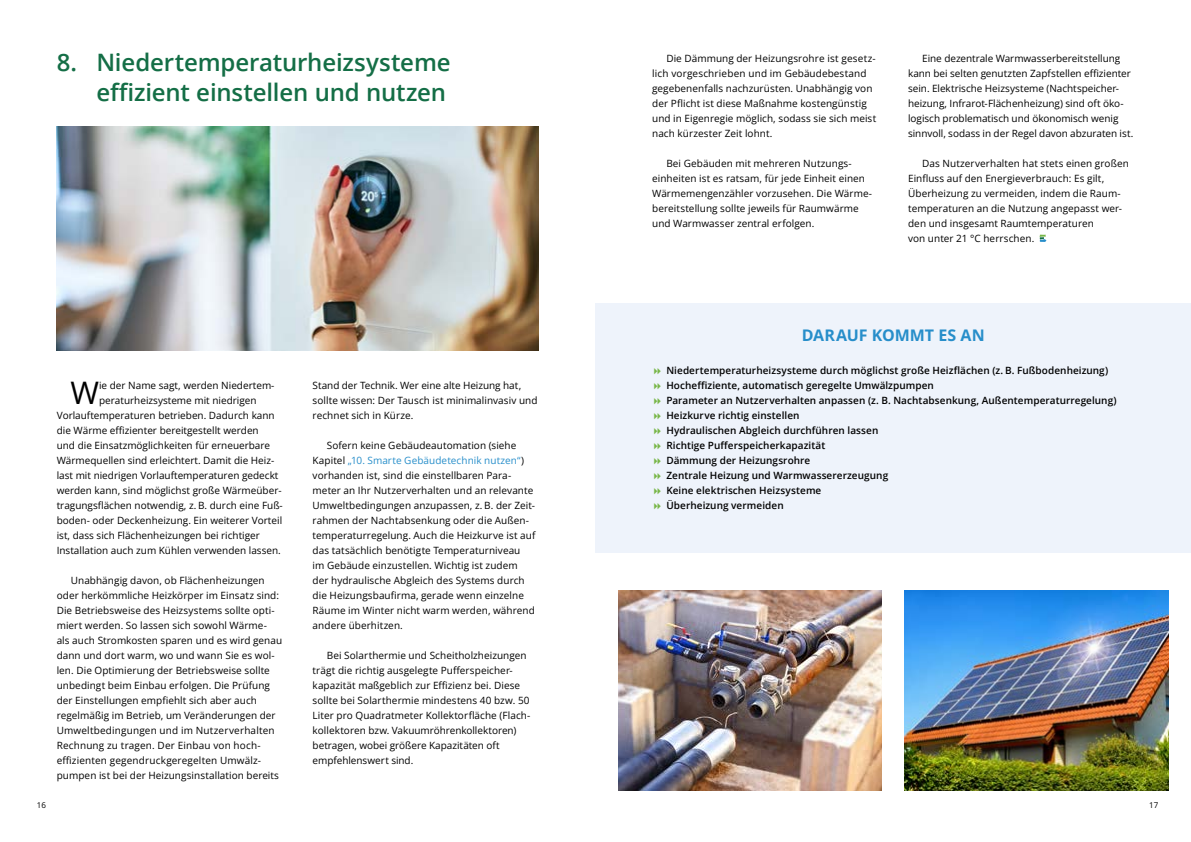
<style>
.page{position:relative;width:1191px;height:842px;background:#fff}
.page>*{position:absolute;margin:0;border:0;box-sizing:border-box;transform-origin:0 0}
.t1{font:31px "Open Sans";color:#000}
.t2{font:600 24px/30px "Open Sans";letter-spacing:-.005em;color:#146e46;text-align:right}
.t3{font:700 16px "Open Sans";color:#278eca}
.t4{font:10px/15px "Open Sans";letter-spacing:.005em;color:#000}
.t5{font:600 10px/15px "Open Sans";letter-spacing:.005em;color:#000}
.t6{font:8px "Open Sans";color:#000}
.s1{color:#278eca}
</style>
<div class="page">
<img style="left:57px;top:126px;width:482px;height:224px">
<svg style="left:1039px;top:234px;width:7px;height:8px"></svg>
<div style="left:595px;top:303px;width:596px;height:250px;background:#eef3fb"></div>
<img style="left:618px;top:591px;width:264px;height:200px">
<img style="left:904px;top:591px;width:264px;height:200px">
<h2 class="t2" style="left:57px;top:47px;width:395px">8. Niedertemperaturheizsysteme effizient einstellen und nutzen</h2>
<p class="t4" style="left:652px;top:50px;width:225px;text-indent:14px">Die Dämmung der Heizungsrohre ist gesetz&shy;lich vorgeschrieben und im Gebäudebestand gegebenenfalls nachzurüsten. Unabhängig von der Pflicht ist diese Maßnahme kostengünstig und in Eigenregie möglich, sodass sie sich meist nach kürzester Zeit lohnt.</p>
<p class="t4" style="left:652px;top:155px;width:221px;text-indent:14px">Bei Gebäuden mit mehreren Nutzungs&shy;einheiten ist es ratsam, für jede Einheit einen Wärmemengenzähler vorzusehen. Die Wärme&shy;bereitstellung sollte jeweils für Raumwärme und Warmwasser zentral erfolgen.</p>
<p class="t4" style="left:908px;top:50px;width:227px;text-indent:14px">Eine dezentrale Warmwasserbereitstellung kann bei selten genutzten Zapfstellen effizienter sein. Elektrische Heizsysteme (Nachtspeicher&shy;heizung, Infrarot-Flächenheizung) sind oft öko&shy;logisch problematisch und ökonomisch wenig sinnvoll, sodass in der Regel davon abzuraten ist.</p>
<p class="t4" style="left:908px;top:155px;width:222px;text-indent:14px">Das Nutzerverhalten hat stets einen großen Einfluss auf den Energieverbrauch: Es gilt, Überheizung zu vermeiden, indem die Raum&shy;temperaturen an die Nutzung angepasst wer&shy;den und insgesamt Raumtemperaturen<br>von unter 21 °C herrschen.</p>
<h1 class="t1" style="left:70px;top:371px;width:30px">W</h1>
<p class="t4" style="left:99px;top:377px;width:177px">ie der Name sagt, werden Niedertem-</p>
<p class="t4" style="left:99px;top:392px;width:159px">peraturheizsysteme mit niedrigen</p>
<p class="t4" style="left:57px;top:407px;width:219px">Vorlauftemperaturen betrieben. Dadurch kann</p>
<p class="t4" style="left:57px;top:422px;width:203px">die Wärme effizienter bereitgestellt werden</p>
<p class="t4" style="left:57px;top:437px;width:215px">und die Einsatzmöglichkeiten für erneuerbare</p>
<p class="t4" style="left:57px;top:452px;width:219px">Wärmequellen sind erleichtert. Damit die Heiz-</p>
<p class="t4" style="left:57px;top:467px;width:223px">last mit niedrigen Vorlauftemperaturen gedeckt</p>
<p class="t4" style="left:57px;top:482px;width:226px">werden kann, sind möglichst große Wärmeüber-</p>
<p class="t4" style="left:57px;top:497px;width:228px">tragungsflächen notwendig, z. B. durch eine Fuß-</p>
<p class="t4" style="left:57px;top:512px;width:227px">boden- oder Deckenheizung. Ein weiterer Vorteil</p>
<p class="t4" style="left:57px;top:527px;width:205px">ist, dass sich Flächenheizungen bei richtiger</p>
<p class="t4" style="left:57px;top:542px;width:226px">Installation auch zum Kühlen verwenden lassen.</p>
<p class="t4" style="left:57px;top:572px;width:227px;text-indent:14px">Unabhängig davon, ob Flächenheizungen oder herkömmliche Heizkörper im Einsatz sind:<br>Die Betriebsweise des Heizsystems sollte opti&shy;miert werden. So lassen sich sowohl Wärme&shy;als auch Stromkosten sparen und es wird genau dann und dort warm, wo und wann Sie es wol&shy;len. Die Optimierung der Betriebsweise sollte unbedingt beim Einbau erfolgen. Die Prüfung der Einstellungen empfiehlt sich aber auch regelmäßig im Betrieb, um Veränderungen der Umweltbedingungen und im Nutzerverhalten Rechnung zu tragen. Der Einbau von hoch&shy;effizienten gegendruckgeregelten Umwälz&shy;pumpen ist bei der Heizungsinstallation bereits</p>
<p class="t4" style="left:313px;top:377px;width:226px">Stand der Technik. Wer eine alte Heizung hat, sollte wissen: Der Tausch ist minimalinvasiv und rechnet sich in Kürze.</p>
<p class="t4" style="left:313px;top:437px;width:224px;text-indent:14px">Sofern keine Gebäudeautomation (siehe Kapitel <span class="s1">„10. Smarte Gebäudetechnik nutzen“</span>) vorhanden ist, sind die einstellbaren Para&shy;meter an Ihr Nutzerverhalten und an relevante Umweltbedingungen anzupassen, z. B. der Zeit&shy;rahmen der Nachtabsenkung oder die Außen&shy;temperaturregelung. Auch die Heizkurve ist auf das tatsächlich benötigte Temperaturniveau<br>im Gebäude einzustellen. Wichtig ist zudem der hydraulische Abgleich des Systems durch die Heizungsbaufirma, gerade wenn einzelne Räume im Winter nicht warm werden, während andere überhitzen.</p>
<p class="t4" style="left:313px;top:647px;width:219px;text-indent:14px">Bei Solarthermie und Scheitholzheizungen trägt die richtig ausgelegte Pufferspeicher&shy;kapazität maßgeblich zur Effizienz bei. Diese sollte bei Solarthermie mindestens 40 bzw. 50<br>Liter pro Quadratmeter Kollektorfläche (Flach&shy;kollektoren bzw. Vakuumröhrenkollektoren) betragen, wobei größere Kapazitäten oft empfehlenswert sind.</p>
<h3 class="t3" style="left:801px;top:324px;width:184px">DARAUF KOMMT ES AN</h3>
<p class="t5" style="left:666px;top:363px;width:452px">Niedertemperaturheizsysteme durch möglichst große Heizflächen (z. B. Fußbodenheizung)<br>Hocheffiziente, automatisch geregelte Umwälzpumpen<br>Parameter an Nutzerverhalten anpassen (z. B. Nachtabsenkung, Außentemperaturregelung)<br>Heizkurve richtig einstellen<br>Hydraulischen Abgleich durchführen lassen<br>Richtige Pufferspeicherkapazität<br>Dämmung der Heizungsrohre<br>Zentrale Heizung und Warmwassererzeugung<br>Keine elektrischen Heizsysteme<br>Überheizung vermeiden</p>
<p class="t6" style="left:37px;top:799px;width:11px">16</p>
<p class="t6" style="left:1149px;top:799px;width:11px">17</p>
</div>
